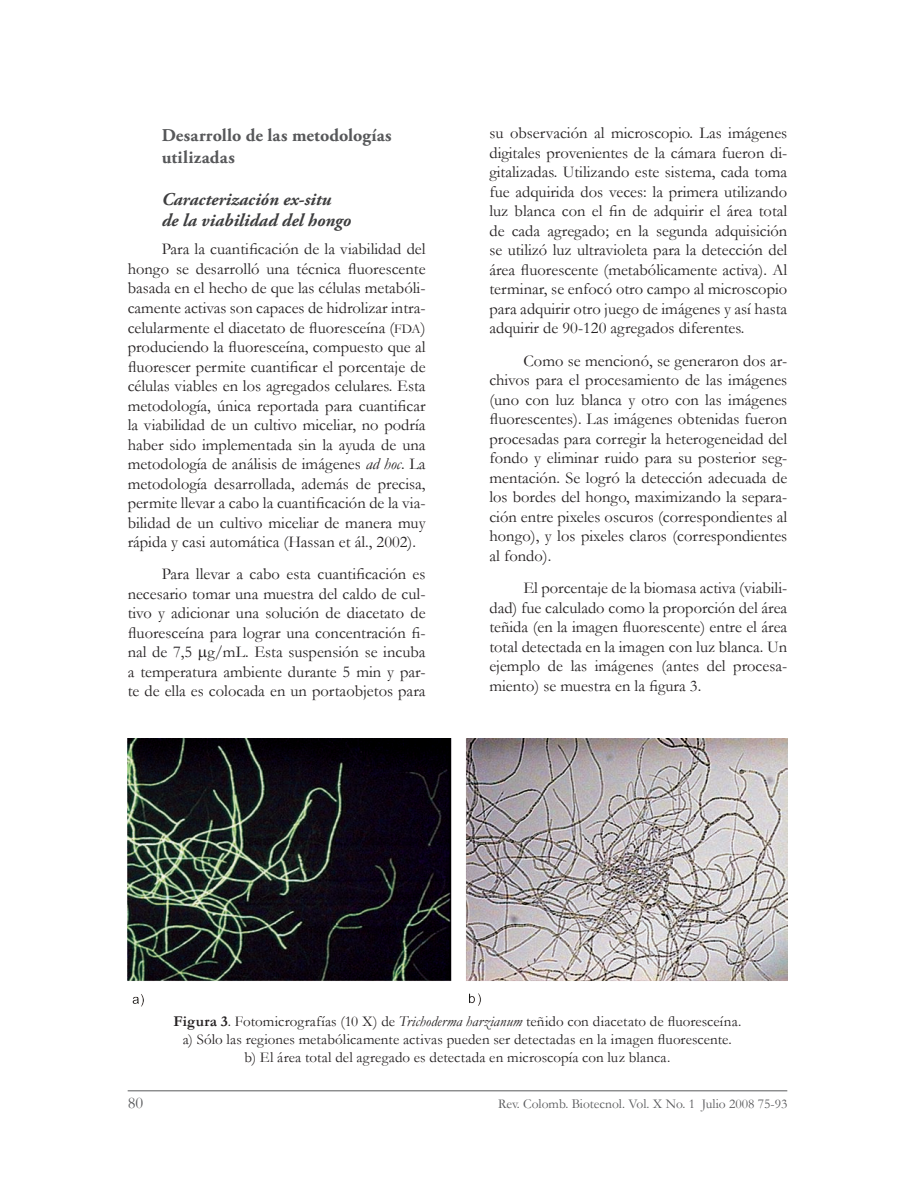
<style>
.page{position:relative;width:915px;height:1191px;background:#fff}
.page>*{position:absolute;margin:0;border:0;box-sizing:border-box;transform-origin:0 0}
.TIT_2{font:italic 700 18px/21px "Adobe Garamond Pro";color:#3e3e3f}
.TIT_1{font:700 18px/22.5px "Adobe Garamond Pro";letter-spacing:.01em;color:#57585a}
.BODY_TEXT{font:16.5px/19.5px "Garamond";color:#231f20;text-align:justify}
.t1{font:16.5px "Garamond";color:#57585a}
.FIGURA{font:15px/18px "Garamond";letter-spacing:.005em;color:#231f20;text-align:center}
.t2{font:13.5px "Garamond";color:#57585a}
.s1{font-size:13.5px}
.s2{font-style:italic}
.s3{font-weight:700}
</style>
<div class="page">
<hr style="left:128px;top:1090px;width:659px;height:1px;background:#57585a">
<img style="left:128px;top:738px;width:659px;height:268px">
<p class="TIT_1" style="left:162px;top:124px;width:231px">Desarrollo de las metodologías utilizadas</p>
<p class="TIT_2" style="left:162px;top:190px;width:191px">Caracterización ex-situ de la viabilidad del hongo</p>
<p class="BODY_TEXT" style="left:128px;top:239px;width:299px;text-indent:34px">Para la cuantificación de la viabilidad del hongo se desarrolló una técnica fluorescente basada en el hecho de que las células metabóli&shy;camente activas son capaces de hidrolizar intra&shy;celularmente el diacetato de fluoresceína (<span class="s1">FDA</span>) produciendo la fluoresceína, compuesto que al fluorescer permite cuantificar el porcentaje de células viables en los agregados celulares. Esta metodología, única reportada para cuantificar la viabilidad de un cultivo miceliar, no podría haber sido implementada sin la ayuda de una metodología de análisis de imágenes <span class="s2">ad hoc</span>. La metodología desarrollada, además de precisa, permite llevar a cabo la cuantificación de la via&shy;bilidad de un cultivo miceliar de manera muy rápida y casi automática (Hassan et ál., 2002).</p>
<p class="BODY_TEXT" style="left:128px;top:564px;width:299px;text-indent:34px">Para llevar a cabo esta cuantificación es necesario tomar una muestra del caldo de cul&shy;tivo y adicionar una solución de diacetato de fluoresceína para lograr una concentración fi&shy;nal de 7,5 g/mL. Esta suspensión se incuba a temperatura ambiente durante 5 min y par&shy;te de ella es colocada en un portaobjetos para</p>
<p class="BODY_TEXT" style="left:489px;top:123px;width:299px">su observación al microscopio. Las imágenes digitales provenientes de la cámara fueron di&shy;gitalizadas. Utilizando este sistema, cada toma fue adquirida dos veces: la primera utilizando luz blanca con el fin de adquirir el área total de cada agregado; en la segunda adquisición se utilizó luz ultravioleta para la detección del área fluorescente (metabólicamente activa). Al terminar, se enfocó otro campo al microscopio para adquirir otro juego de imágenes y así hasta adquirir de 90-120 agregados diferentes.</p>
<p class="BODY_TEXT" style="left:489px;top:350px;width:299px;text-indent:34px">Como se mencionó, se generaron dos ar&shy;chivos para el procesamiento de las imágenes (uno con luz blanca y otro con las imágenes fluorescentes). Las imágenes obtenidas fueron procesadas para corregir la heterogeneidad del fondo y eliminar ruido para su posterior seg&shy;mentación. Se logró la detección adecuada de los bordes del hongo, maximizando la separa&shy;ción entre pixeles oscuros (correspondientes al hongo), y los pixeles claros (correspondientes al fondo).</p>
<p class="BODY_TEXT" style="left:489px;top:578px;width:299px;text-indent:34px">El porcentaje de la biomasa activa (viabili&shy;dad) fue calculado como la proporción del área teñida (en la imagen fluorescente) entre el área total detectada en la imagen con luz blanca. Un ejemplo de las imágenes (antes del procesa&shy;miento) se muestra en la figura 3.</p>
<p class="FIGURA" style="left:173px;top:1012px;width:569px"><span class="s3">Figura 3</span>. Fotomicrografías (10 X) de <span class="s2">Trichoderma harzianum</span> teñido con diacetato de fluoresceína. a) Sólo las regiones metabólicamente activas pueden ser detectadas en la imagen fluorescente.<br>b) El área total del agregado es detectada en microscopía con luz blanca.</p>
<p class="t1" style="left:128px;top:1092px;width:17px">80</p>
<p class="t2" style="left:498px;top:1094px;width:290px">Rev. Colomb. Biotecnol. Vol. X No. 1 Julio 2008 75-93</p>
</div>
